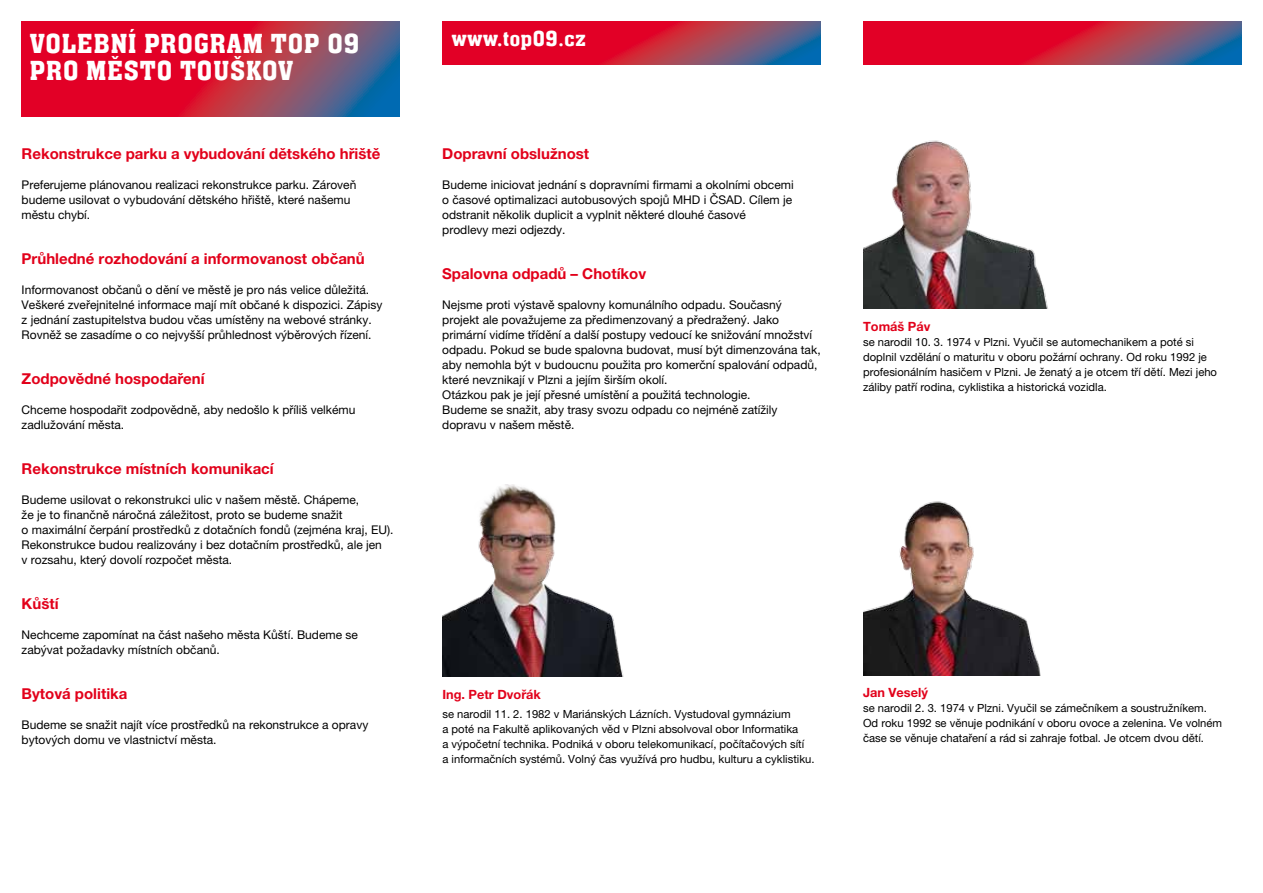
<style>
.page{position:relative;width:1263px;height:893px;background:#fff}
.page>*{position:absolute;margin:0;border:0;box-sizing:border-box;transform-origin:0 0}
.t1{font:500 28.5px/27px "Aachen Com";letter-spacing:.03em;color:#fff}
.t2{font:500 22.5px "Aachen Com";letter-spacing:.03em;color:#fff}
.t3{font:700 15px "Helvetica Neue LT Pro";color:#e2001a}
.t4{font:700 12.75px "Helvetica Neue LT Pro";color:#e2001a}
.t5{font:12px/15px "Helvetica Neue LT Pro";color:#000}
.t6{font:11.25px/15px "Helvetica Neue LT Pro";color:#000}
</style>
<div class="page">
<svg style="left:21px;top:21px;width:379px;height:96px;background:#b62546"></svg>
<svg style="left:863px;top:21px;width:378px;height:43px;background:#b72445"></svg>
<svg style="left:443px;top:21px;width:378px;height:43px;background:#b72445"></svg>
<img style="left:443px;top:485px;width:181px;height:191px">
<img style="left:863px;top:501px;width:178px;height:174px">
<img style="left:863px;top:140px;width:185px;height:168px">
<h1 class="t1" style="left:30px;top:30px;width:331px">VOLEBNÍ PROGRAM TOP 09<br>PRO Město</h1>
<h1 class="t1" style="left:180px;top:57px;width:115px">touškov</h1>
<p class="t3" style="left:22px;top:144px;width:360px">Rekonstrukce parku a vybudování dětského hřiště</p>
<p class="t5" style="left:22px;top:177px;width:336px">Preferujeme plánovanou realizaci rekonstrukce parku. Zároveň budeme usilovat o vybudování dětského hřiště, které našemu městu chybí.</p>
<p class="t3" style="left:22px;top:249px;width:345px">Průhledné rozhodování a informovanost občanů</p>
<p class="t5" style="left:22px;top:282px;width:362px">Informovanost občanů o dění ve městě je pro nás velice důležitá.<br>Veškeré zveřejnitelné informace mají mít občané k dispozici. Zápisy z jednání zastupitelstva budou včas umístěny na webové stránky.<br>Rovněž se zasadíme o co nejvyšší průhlednost výběrových řízení.</p>
<p class="t3" style="left:22px;top:369px;width:185px">Zodpovědné hospodaření</p>
<p class="t5" style="left:22px;top:402px;width:335px">Chceme hospodařit zodpovědně, aby nedošlo k příliš velkému zadlužování města.</p>
<p class="t3" style="left:22px;top:459px;width:254px">Rekonstrukce místních komunikací</p>
<p class="t5" style="left:22px;top:492px;width:373px">Budeme usilovat o rekonstrukci ulic v našem městě. Chápeme,<br>že je to finančně náročná záležitost, proto se budeme snažit<br>o maximální čerpání prostředků z dotačních fondů (zejména kraj, EU).<br>Rekonstrukce budou realizovány i bez dotačním prostředků, ale jen<br>v rozsahu, který dovolí rozpočet města.</p>
<p class="t3" style="left:22px;top:594px;width:38px">Kůští</p>
<p class="t5" style="left:22px;top:627px;width:338px">Nechceme zapomínat na část našeho města Kůští. Budeme se zabývat požadavky místních občanů.</p>
<p class="t3" style="left:22px;top:684px;width:107px">Bytová politika</p>
<p class="t5" style="left:22px;top:717px;width:348px">Budeme se snažit najít více prostředků na rekonstrukce a opravy bytových domu ve vlastnictví města.</p>
<h2 class="t2" style="left:452px;top:26px;width:136px">www.top09.cz</h2>
<p class="t3" style="left:442px;top:144px;width:148px">Dopravní obslužnost</p>
<p class="t5" style="left:442px;top:177px;width:353px">Budeme iniciovat jednání s dopravními firmami a okolními obcemi o časové optimalizaci autobusových spojů MHD i ČSAD. Cílem je odstranit několik duplicit a vyplnit některé dlouhé časové prodlevy mezi odjezdy.</p>
<p class="t3" style="left:442px;top:264px;width:205px">Spalovna odpadů – Chotíkov</p>
<p class="t5" style="left:442px;top:297px;width:380px">Nejsme proti výstavě spalovny komunálního odpadu. Současný projekt ale považujeme za předimenzovaný a předražený. Jako primární vidíme třídění a další postupy vedoucí ke snižování množství odpadu. Pokud se bude spalovna budovat, musí být dimenzována tak, aby nemohla být v budoucnu použita pro komerční spalování odpadů, které nevznikají v Plzni a jejím širším okolí.<br>Otázkou pak je její přesné umístění a použitá technologie.<br>Budeme se snažit, aby trasy svozu odpadu co nejméně zatížily dopravu v našem městě.</p>
<p class="t4" style="left:863px;top:318px;width:69px">Tomáš Páv</p>
<p class="t6" style="left:863px;top:334px;width:355px">se narodil 10. 3. 1974 v Plzni. Vyučil se automechanikem a poté si doplnil vzdělání o maturitu v oboru požární ochrany. Od roku 1992 je profesionálním hasičem v Plzni. Je ženatý a je otcem tří dětí. Mezi jeho záliby patří rodina, cyklistika a historická vozidla.</p>
<p class="t4" style="left:442px;top:686px;width:100px">Ing. Petr Dvořák</p>
<p class="t6" style="left:442px;top:706px;width:374px">se narodil 11. 2. 1982 v Mariánských Lázních. Vystudoval gymnázium<br>a poté na Fakultě aplikovaných věd v Plzni absolvoval obor Informatika<br>a výpočetní technika. Podniká v oboru telekomunikací, počítačových sítí<br>a informačních systémů. Volný čas využívá pro hudbu, kulturu a cyklistiku.</p>
<p class="t4" style="left:863px;top:685px;width:66px">Jan Veselý</p>
<p class="t6" style="left:863px;top:701px;width:361px">se narodil 2. 3. 1974 v Plzni. Vyučil se zámečníkem a soustružníkem.<br>Od roku 1992 se věnuje podnikání v oboru ovoce a zelenina. Ve volném čase se věnuje chataření a rád si zahraje fotbal. Je otcem dvou dětí.</p>
</div>
